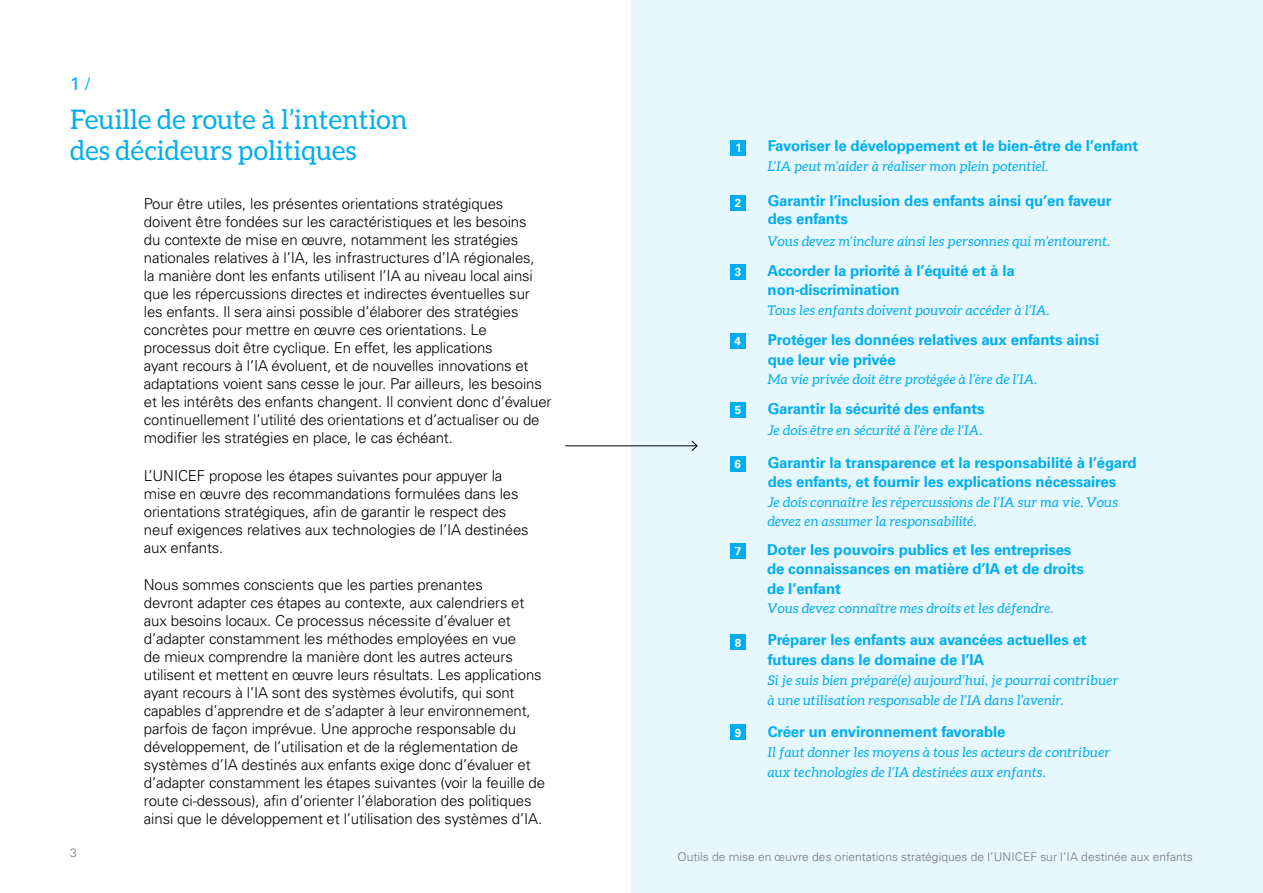
<style>
.page{position:relative;width:1263px;height:893px;background:#fff}
.page>*{position:absolute;margin:0;border:0;box-sizing:border-box;transform-origin:0 0}
.SubChapter_1{font:27px/31.5px "Aleo";color:#00aeef}
.SubChapter_1-2{font:18px "Univers LT Pro 55 Roman";color:#00aeef}
.Text_-_Left{font:300 15px/18px "Univers LT Pro 45";letter-spacing:-.01em;color:#000}
.Text_-_Left-2{font:700 15px/19.5px "Univers LT Pro 65";letter-spacing:-.01em;color:#00aeef}
.t1{font:italic 13.5px/19.5px "Aleo";letter-spacing:.02em;color:#00aeef}
.t2{font:300 12px "Univers LT Pro 45";letter-spacing:.005em;color:#77777a}
.t3{font:700 11.55px "Univers LT Pro 65";color:#fff}
</style>
<div class="page">
<div style="left:631px;top:0;width:632px;height:893px;background:#e6f7fd"></div>
<div style="left:730px;top:140px;width:16px;height:15px;background:#00aeef"></div>
<svg style="left:736px;top:144px;width:4px;height:8px"></svg>
<div style="left:730px;top:195px;width:16px;height:16px;background:#00aeef"></div>
<div style="left:730px;top:264px;width:16px;height:16px;background:#00aeef"></div>
<div style="left:730px;top:333px;width:15px;height:16px;background:#00aeef"></div>
<div style="left:730px;top:402px;width:16px;height:16px;background:#00aeef"></div>
<div style="left:730px;top:456px;width:15px;height:16px;background:#00aeef"></div>
<div style="left:730px;top:543px;width:16px;height:16px;background:#00aeef"></div>
<div style="left:730px;top:634px;width:16px;height:16px;background:#00aeef"></div>
<div style="left:730px;top:724px;width:16px;height:16px;background:#00aeef"></div>
<hr style="left:565px;top:445px;width:132px;height:1px;background:#000">
<svg style="left:691px;top:440px;width:7px;height:11px"></svg>
<p class="SubChapter_1-2" style="left:70px;top:72px;width:22px">1 /</p>
<p class="SubChapter_1" style="left:70px;top:103px;width:339px">Feuille de route à l’intention des décideurs politiques</p>
<p class="Text_-_Left" style="left:144px;top:195px;width:409px">Pour être utiles, les présentes orientations stratégiques doivent être fondées sur les caractéristiques et les besoins<br>du contexte de mise en œuvre, notamment les stratégies nationales relatives à l’IA, les infrastructures d’IA régionales,<br>la manière dont les enfants utilisent l’IA au niveau local ainsi que les répercussions directes et indirectes éventuelles sur les enfants. Il sera ainsi possible d’élaborer des stratégies concrètes pour mettre en œuvre ces orientations. Le processus doit être cyclique. En effet, les applications<br>ayant recours à l’IA évoluent, et de nouvelles innovations et adaptations voient sans cesse le jour. Par ailleurs, les besoins et les intérêts des enfants changent. Il convient donc d’évaluer continuellement l’utilité des orientations et d’actualiser ou de modifier les stratégies en place, le cas échéant.</p>
<p class="Text_-_Left" style="left:144px;top:466px;width:386px">L’UNICEF propose les étapes suivantes pour appuyer la mise en œuvre des recommandations formulées dans les orientations stratégiques, afin de garantir le respect des neuf exigences relatives aux technologies de l’IA destinées aux enfants.</p>
<p class="Text_-_Left" style="left:144px;top:576px;width:403px">Nous sommes conscients que les parties prenantes<br>devront adapter ces étapes au contexte, aux calendriers et aux besoins locaux. Ce processus nécessite d’évaluer et d’adapter constamment les méthodes employées en vue<br>de mieux comprendre la manière dont les autres acteurs utilisent et mettent en œuvre leurs résultats. Les applications ayant recours à l’IA sont des systèmes évolutifs, qui sont capables d’apprendre et de s’adapter à leur environnement, parfois de façon imprévue. Une approche responsable du développement, de l’utilisation et de la réglementation de systèmes d’IA destinés aux enfants exige donc d’évaluer et d’adapter constamment les étapes suivantes (voir la feuille de route ci-dessous), afin d’orienter l’élaboration des politiques ainsi que le développement et l’utilisation des systèmes d’IA.</p>
<p class="t3" style="left:735px;top:196px;width:8px">2</p>
<p class="Text_-_Left-2" style="left:768px;top:136px;width:372px">Favoriser le développement et le bien-être de l’enfant</p>
<p class="t1" style="left:768px;top:156px;width:282px">L’IA peut m’aider à réaliser mon plein potentiel.</p>
<p class="Text_-_Left-2" style="left:768px;top:192px;width:345px;line-height:18px">Garantir l’inclusion des enfants ainsi qu’en faveur des enfants</p>
<p class="t1" style="left:768px;top:232px;width:344px">Vous devez m’inclure ainsi les personnes qui m’entourent.</p>
<p class="t3" style="left:735px;top:265px;width:8px">3</p>
<p class="Text_-_Left-2" style="left:768px;top:261px;width:249px">Accorder la priorité à l’équité et à la non-discrimination</p>
<p class="t1" style="left:768px;top:300px;width:283px">Tous les enfants doivent pouvoir accéder à l’IA.</p>
<p class="t3" style="left:734px;top:334px;width:8px">4</p>
<p class="Text_-_Left-2" style="left:768px;top:330px;width:333px">Protéger les données relatives aux enfants ainsi que leur vie privée</p>
<p class="t1" style="left:768px;top:369px;width:271px">Ma vie privée doit être protégée à l’ère de l’IA.</p>
<p class="t3" style="left:735px;top:403px;width:8px">5</p>
<p class="Text_-_Left-2" style="left:768px;top:399px;width:218px">Garantir la sécurité des enfants</p>
<p class="t1" style="left:768px;top:420px;width:216px">Je dois être en sécurité à l’ère de l’IA.</p>
<p class="t3" style="left:734px;top:457px;width:8px">6</p>
<p class="Text_-_Left-2" style="left:768px;top:453px;width:370px">Garantir la transparence et la responsabilité à l’égard des enfants, et fournir les explications nécessaires</p>
<p class="t1" style="left:768px;top:492px;width:352px">Je dois connaître les répercussions de l’IA sur ma vie. Vous devez en assumer la responsabilité.</p>
<p class="t3" style="left:735px;top:544px;width:8px">7</p>
<p class="Text_-_Left-2" style="left:767px;top:540px;width:318px">Doter les pouvoirs publics et les entreprises de connaissances en matière d’IA et de droits de l’enfant</p>
<p class="t1" style="left:768px;top:598px;width:287px">Vous devez connaître mes droits et les défendre.</p>
<p class="t3" style="left:735px;top:636px;width:8px">8</p>
<p class="Text_-_Left-2" style="left:768px;top:630px;width:321px">Préparer les enfants aux avancées actuelles et futures dans le domaine de l’IA</p>
<p class="t1" style="left:768px;top:670px;width:352px">Si je suis bien préparé(e) aujourd’hui, je pourrai contribuer à une utilisation responsable de l’IA dans l’avenir.</p>
<p class="t3" style="left:735px;top:726px;width:8px">9</p>
<p class="Text_-_Left-2" style="left:768px;top:722px;width:239px">Créer un environnement favorable</p>
<p class="t1" style="left:768px;top:742px;width:344px">Il faut donner les moyens à tous les acteurs de contribuer aux technologies de l’IA destinées aux enfants.</p>
<p class="t2" style="left:70px;top:845px;width:8px">3</p>
<p class="t2" style="left:677px;top:850px;width:517px">Outils de mise en œuvre des orientations stratégiques de l’UNICEF sur l’IA destinée aux enfants</p>
</div>
